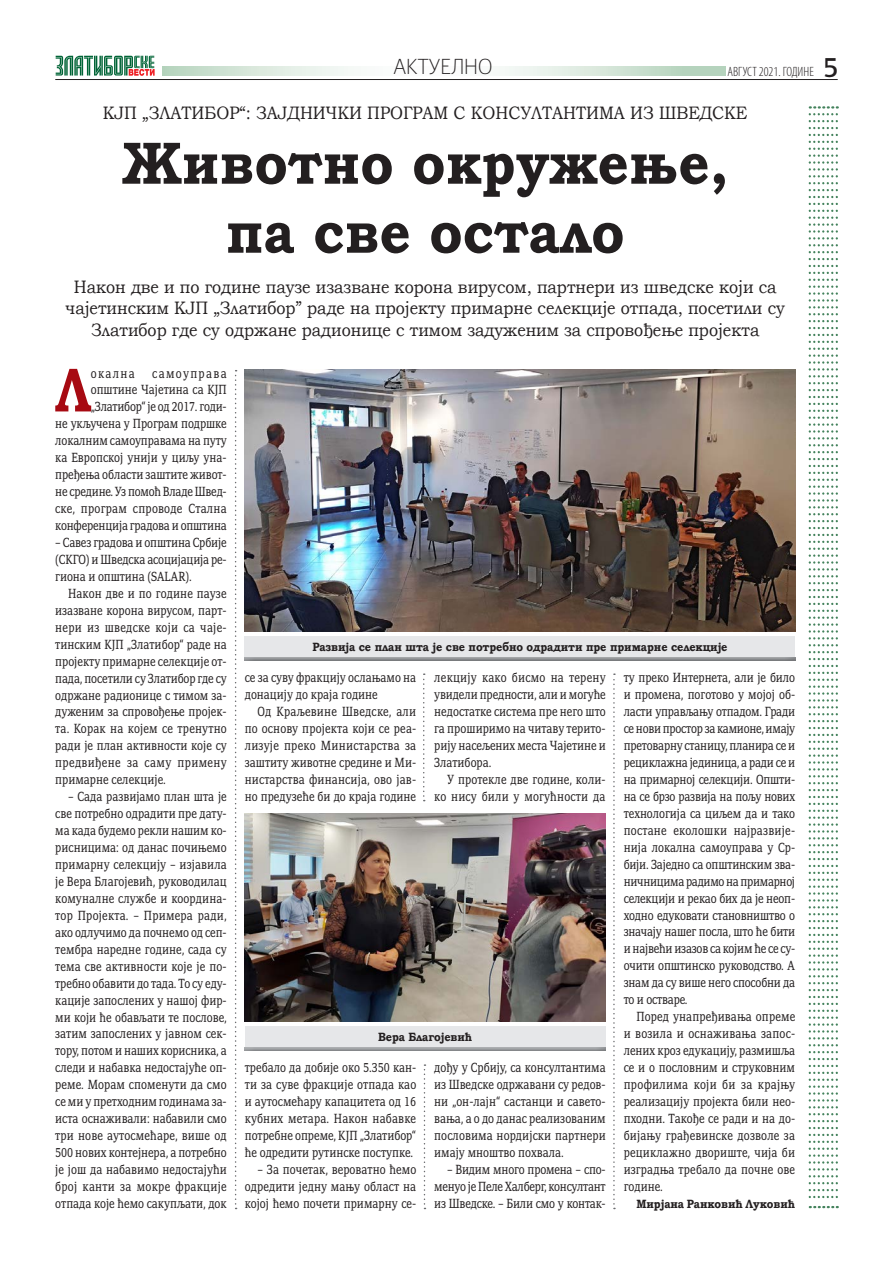
<style>
.page{position:relative;width:893px;height:1263px;background:#fff}
.page>*{position:absolute;margin:0;border:0;box-sizing:border-box;transform-origin:0 0}
.t1{font:700 62.55px "Bookman Old Style";color:#a70a12;scale:.8 1}
.t2{font:700 60px/69px "Bookman Old Style";color:#231f20;text-align:center;scale:.9 1}
.t3{font:21px "Adamant Sans Pro Th";color:#231f20}
.t4{font:18px/21.6px "Bookman Old Style";color:#231f20;text-align:center;scale:.9 1}
.t5{font:300 condensed 13.5px "Myriad Pro";color:#231f20}
.t6{font:12.75px/17px "Adamant";color:#231f20;text-align:justify;scale:.8 1}
.t7{font:700 12px "Bookman Old Style";letter-spacing:-.01em;color:#231f20;scale:.9 1}
.s1{font-family:"Adamant Sans Pro Md";font-weight:400;font-stretch:normal;font-size:27px}
</style>
<div class="page">
<svg style="left:163px;top:67px;width:562px;height:9px"></svg>
<svg style="left:55px;top:55px;width:100px;height:21px"></svg>
<hr style="left:55px;top:79px;width:783px;height:1px;background:#231f20">
<svg style="left:809px;top:106px;width:29px;height:1102px"></svg>
<img style="left:245px;top:370px;width:550px;height:261px">
<img style="left:245px;top:814px;width:361px;height:208px">
<div style="left:245px;top:1027px;width:361px;height:21px;background:#e6e7e9"></div>
<div style="left:245px;top:636px;width:550px;height:21px;background:#e6e7e9"></div>
<svg style="left:235px;top:370px;width:2px;height:839px"></svg>
<svg style="left:424px;top:1064px;width:1px;height:145px"></svg>
<svg style="left:613px;top:673px;width:2px;height:536px"></svg>
<svg style="left:423px;top:673px;width:2px;height:128px"></svg>
<h3 class="t3" style="left:393px;top:55px;width:100px">АКТУЕЛНО</h3>
<p class="t5" style="left:727px;top:63px;width:113px">АВГУСТ 2021. ГОДИНЕ <span class="s1">5</span></p>
<h3 class="t4" style="left:103px;top:102px;width:718px">КЈП „ЗЛАТИБОР“: ЗАЈДНИЧКИ ПРОГРАМ С КОНСУЛТАНТИМА ИЗ ШВЕДСКЕ</h3>
<h2 class="t2" style="left:122px;top:128px;width:675px">Животно окружење, па све остало</h2>
<p class="t4" style="left:66px;top:276px;width:801px">Након две и по године паузе изазване корона вирусом, партнери из шведске који са чајетинским КЈП „Златибор” раде на пројекту примарне селекције отпада, посетили су<br>Златибор где су одржане радионице с тимом задуженим за спровођење пројекта</p>
<h1 class="t1" style="left:55px;top:345px;width:47px">Л</h1>
<p class="t6" style="left:91px;top:364px;width:57px">окална</p>
<p class="t6" style="left:55px;top:364px;width:216px;text-align:right">самоуправа<br>општине Чајетина са КЈП „Златибор“ је од 2017. годи-<br>не укључена у Програм подршке локалним самоуправама на путу ка Европској унији у циљу уна&shy;пређења области заштите живот&shy;не средине. Уз помоћ Владе Швед&shy;ске, програм спроводе Стална конференција градова и општина</p>
<p class="t6" style="left:55px;top:534px;width:216px">– Савез градова и општина Србије (СКГО) и Шведска асоцијација ре&shy;гиона и општина (SALAR).</p>
<p class="t6" style="left:55px;top:585px;width:216px;text-indent:13px">Након две и по године паузе изазване корона вирусом, парт&shy;нери из шведске који са чаје&shy;тинским КЈП „Златибор“ раде на пројекту примарне селекције от&shy;пада, посетили су Златибор где су одржане радионице с тимом за&shy;дуженим за спровођење пројек&shy;та. Корак на којем се тренутно ради је план активности које су предвиђене за саму примену примарне селекције.</p>
<p class="t6" style="left:55px;top:788px;width:216px;text-indent:13px">– Сада развијамо план шта је све потребно одрадити пре дату&shy;ма када будемо рекли нашим ко&shy;рисницима: од данас почињемо примарну селекцију – изјавила је Вера Благојевић, руководилац комуналне службе и координа&shy;тор Пројекта. – Примера ради, ако одлучимо да почнемо од сеп&shy;тембра наредне године, сада су тема све активности које је по&shy;требно обавити до тада. То су еду&shy;кације запослених у нашој фир&shy;ми који ће обављати те послове, затим запослених у јавном сек&shy;тору, потом и наших корисника, а следи и набавка недостајуће оп&shy;реме. Морам споменути да смо се ми у претходним годинама за&shy;иста оснаживали: набавили смо три нове аутосмећаре, више од 500 нових контејнера, а потребно је још да набавимо недостајући број канти за мокре фракције отпада које ћемо сакупљати, док</p>
<p class="t7" style="left:312px;top:638px;width:463px">Развија се план шта је све потребно одрадити пре примарне селекције</p>
<p class="t6" style="left:245px;top:669px;width:216px">се за суву фракцију ослањамо на донацију до краја године</p>
<p class="t6" style="left:245px;top:703px;width:216px;text-indent:13px">Од Краљевине Шведске, али по основу пројекта који се реа&shy;лизује преко Министарства за заштиту животне средине и Ми&shy;нистарства финансија, ово јав&shy;но предузеће би до краја године</p>
<p class="t6" style="left:434px;top:669px;width:216px">лекцију како бисмо на терену увидели предности, али и могуће недостатке система пре него што га проширимо на читаву терито&shy;рију насељених места Чајетине и Златибора.</p>
<p class="t6" style="left:434px;top:771px;width:216px;text-align:right">У протекле две године, коли&shy;ко нису били у могућности да</p>
<p class="t7" style="left:378px;top:1028px;width:106px">Вера Благојевић</p>
<p class="t6" style="left:245px;top:1059px;width:216px">требало да добије око 5.350 кан&shy;ти за суве фракције отпада као и аутосмећару капацитета од 16 кубних метара. Након набавке потребне опреме, КЈП „Златибор“ ће одредити рутинске поступке.</p>
<p class="t6" style="left:245px;top:1161px;width:216px;text-indent:13px">– За почетак, вероватно ћемо одредити једну мању област на којој ћемо почети примарну се-</p>
<p class="t6" style="left:434px;top:1059px;width:216px">дођу у Србију, са консултантима из Шведске одржавани су редов&shy;ни „он-лајн“ састанци и савето&shy;вања, а о до данас реализованим пословима нордијски партнери имају мноштво похвала.</p>
<p class="t6" style="left:434px;top:1161px;width:216px;text-indent:13px">– Видим много промена – спо&shy;менуо је Пеле Халберг, консултант из Шведске. – Били смо у контак-</p>
<p class="t6" style="left:624px;top:669px;width:216px">ту преко Интернета, али је било и промена, поготово у мојој об&shy;ласти управљању отпадом. Гради се нови простор за камионе, имају претоварну станицу, планира се и рециклажна јединица, а ради се и на примарној селекцији. Општи&shy;на се брзо развија на пољу нових технологија са циљем да и тако постане еколошки најразвије&shy;нија локална самоуправа у Ср&shy;бији. Заједно са општинским зва&shy;ничницима радимо на примарној селекцији и рекао бих да је неоп&shy;ходно едуковати становништво о значају нашег посла, што ће бити и највећи изазов са којим ће се су&shy;очити општинско руководство. А знам да су више него способни да то и остваре.</p>
<p class="t6" style="left:624px;top:1008px;width:216px;text-indent:13px">Поред унапређивања опреме и возила и оснаживања запос&shy;лених кроз едукацију, размишља се и о пословним и струковним профилима који би за крајњу реализацију пројекта били нео&shy;пходни. Такође се ради и на до&shy;бијању грађевинске дозволе за рециклажно двориште, чија би изградња требало да почне ове године.</p>
<p class="t7" style="left:636px;top:1195px;width:178px">Мирјана Ранковић Луковић</p>
</div>
